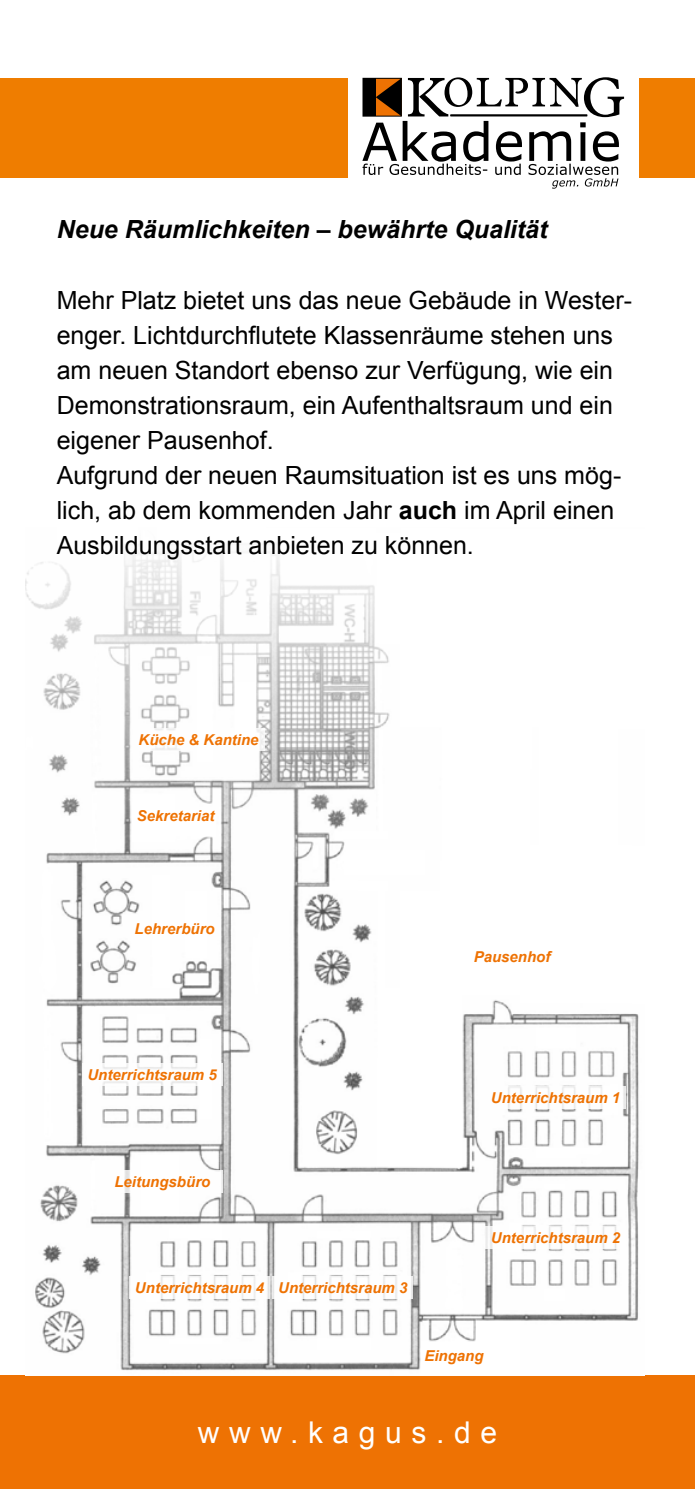
<style>
.page{position:relative;width:695px;height:1489px;background:#fff}
.page>*{position:absolute;margin:0;border:0;box-sizing:border-box;transform-origin:0 0}
.t1{font:30px "Arial";letter-spacing:.32em;color:#fff}
.t2{font:25px/35px "Arial";color:#000}
.t3{font:italic 700 25px "Arial";color:#000}
.t4{font:italic 700 15px "Arial";color:#ee7203}
.s1{font-weight:700}
</style>
<div class="page">
<div style="left:0;top:1375px;width:694px;height:113px;background:#ee7203"></div>
<img style="left:25px;top:550px;width:614px;height:821px">
<div style="left:485px;top:1226px;width:140px;height:22px;background:#fff"></div>
<div style="left:272px;top:1276px;width:141px;height:22px;background:#fff"></div>
<div style="left:129px;top:1276px;width:141px;height:22px;background:#fff"></div>
<div style="left:485px;top:1086px;width:140px;height:22px;background:#fff"></div>
<div style="left:441px;top:945px;width:141px;height:22px;background:#fff"></div>
<div style="left:82px;top:1063px;width:140px;height:22px;background:#fff"></div>
<div style="left:109px;top:1169px;width:113px;height:22px;background:#fff"></div>
<div style="left:129px;top:917px;width:91px;height:22px;background:#fff"></div>
<div style="left:133px;top:729px;width:131px;height:22px;background:#fff"></div>
<div style="left:0;top:78px;width:694px;height:99px;background:#ef7d00"></div>
<div style="left:348px;top:57px;width:290px;height:140px;background:#fff"></div>
<svg style="left:362px;top:77px;width:262px;height:112px"></svg>
<p class="t3" style="left:57px;top:213px;width:492px">Neue Räumlichkeiten – bewährte Qualität</p>
<p class="t2" style="left:57px;top:282px;width:576px">Mehr Platz bietet uns das neue Gebäude in Wester&shy;enger. Lichtdurchflutete Klassenräume stehen uns am neuen Standort ebenso zur Verfügung, wie ein Demonstrationsraum, ein Aufenthaltsraum und ein eigener Pausenhof.<br>Aufgrund der neuen Raumsituation ist es uns mög&shy;lich, ab dem kommenden Jahr <span class="s1">auch</span> im April einen Ausbildungsstart anbieten zu können.</p>
<p class="t4" style="left:138px;top:730px;width:122px">Küche &amp; Kantine</p>
<p class="t4" style="left:137px;top:805px;width:79px">Sekretariat</p>
<p class="t4" style="left:135px;top:918px;width:82px">Lehrerbüro</p>
<p class="t4" style="left:473px;top:947px;width:78px">Pausenhof</p>
<p class="t4" style="left:87px;top:1064px;width:131px">Unterrichtsraum 5</p>
<p class="t4" style="left:491px;top:1088px;width:131px">Unterrichtsraum 1</p>
<p class="t4" style="left:114px;top:1171px;width:97px">Leitungsbüro</p>
<p class="t4" style="left:135px;top:1278px;width:274px">Unterrichtsraum 4 Unterrichtsraum 3</p>
<p class="t4" style="left:491px;top:1227px;width:131px">Unterrichtsraum 2</p>
<p class="t4" style="left:424px;top:1345px;width:61px">Eingang</p>
<p class="t1" style="left:198px;top:1412px;width:301px">www.kagus.de</p>
</div>
